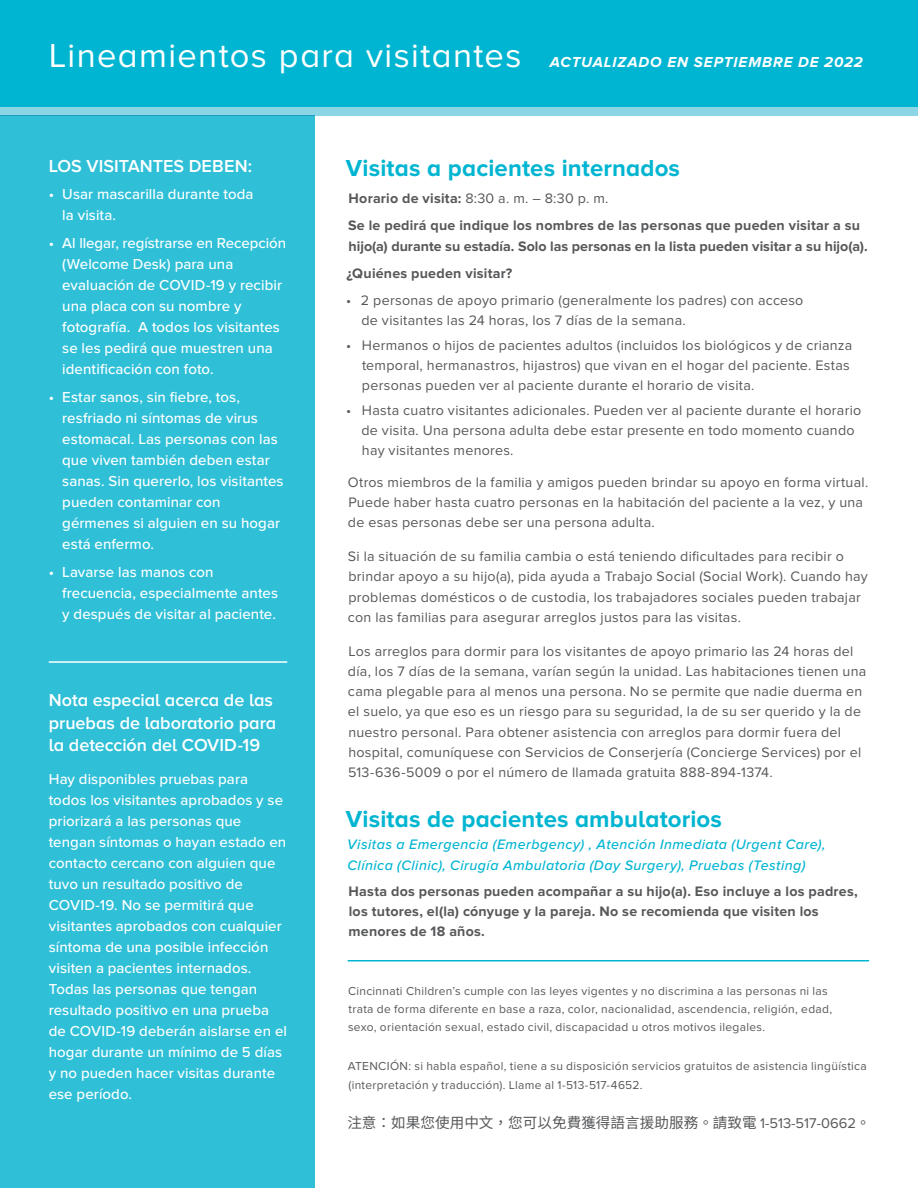
<style>
.page{position:relative;width:918px;height:1188px;background:#fff}
.page>*{position:absolute;margin:0;border:0;box-sizing:border-box;transform-origin:0 0}
.t1{font:700 24px "Proxima Nova A";letter-spacing:.005em;color:#00b5d1}
.es_sidebar_heads{font:600 18px/22.5px "Proxima Nova A";color:#fff}
.en_sidebar_text{font:500 15px/21px "Proxima Nova";letter-spacing:.005em;color:#fff}
.t2{font:italic 700 15px "Proxima Nova A";letter-spacing:.06em;color:#fff}
.t3{font:14.7px "Noto Sans CJ Ktc";color:#57585a}
.t4{font:14.25px/20.2px "Proxima Nova";letter-spacing:.02em;color:#57585a}
.t5{font:700 14.25px/27px "Proxima Nova";letter-spacing:.015em;color:#57585a}
.t6{font:italic 500 14.25px/21px "Proxima Nova";letter-spacing:.03em;color:#00b5d1}
.t7{font:12px/18px "Proxima Nova";letter-spacing:.025em;color:#57585a}
.s1{font-weight:400;font-style:normal;font-size:34.5px}
.s2{font-weight:400}
.s3{font-family:"Proxima Nova"}
</style>
<div class="page">
<div style="left:0;top:0;width:918px;height:107px;background:#00b5d1"></div>
<div style="left:0;top:107px;width:918px;height:9px;background:#8bd5e5"></div>
<div style="left:0;top:116px;width:314px;height:1072px;background:#2fc0d8"></div>
<hr style="left:49px;top:661px;width:238px;height:2px;background:#fff">
<hr style="left:348px;top:960px;width:521px;height:1px;background:#00b5d1">
<p class="t2" style="left:49px;top:54px;width:815px"><span class="s1">Lineamientos para visitantes</span> ACTUALIZADO EN SEPTIEMBRE DE 2022</p>
<p class="es_sidebar_heads" style="left:49px;top:155px;width:205px">LOS VISITANTES DEBEN:</p>
<p class="en_sidebar_text" style="left:62px;top:184px;width:193px;text-indent:-14px">• Usar mascarilla durante toda la visita.</p>
<p class="en_sidebar_text" style="left:62px;top:233px;width:225px;text-indent:-14px">• Al llegar, regístrarse en Recepción (Welcome Desk) para una evaluación de COVID-19 y recibir una placa con su nombre y fotografía. A todos los visitantes se les pedirá que muestren una identificación con foto.</p>
<p class="en_sidebar_text" style="left:62px;top:387px;width:223px;text-indent:-14px">• Estar sanos, sin fiebre, tos, resfriado ni síntomas de virus estomacal. Las personas con las que viven también deben estar sanas. Sin quererlo, los visitantes pueden contaminar con gérmenes si alguien en su hogar está enfermo.</p>
<p class="en_sidebar_text" style="left:62px;top:562px;width:217px;text-indent:-14px">• Lavarse las manos con frecuencia, especialmente antes y después de visitar al paciente.</p>
<p class="es_sidebar_heads" style="left:49px;top:690px;width:229px">Nota especial acerca de las pruebas de laboratorio para la detección del COVID-19</p>
<p class="en_sidebar_text" style="left:49px;top:769px;width:240px">Hay disponibles pruebas para todos los visitantes aprobados y se priorizará a las personas que tengan síntomas o hayan estado en contacto cercano con alguien que tuvo un resultado positivo de<br>COVID-19. No se permitirá que visitantes aprobados con cualquier síntoma de una posible infección visiten a pacientes internados.<br>Todas las personas que tengan resultado positivo en una prueba de COVID-19 deberán aislarse en el hogar durante un mínimo de 5 días y no pueden hacer visitas durante ese período.</p>
<h1 class="t1" style="left:346px;top:154px;width:336px">Visitas a pacientes internados</h1>
<p class="t5" style="left:348px;top:186px;width:513px">Horario de visita: <span class="s2">8:30 a. m. – 8:30 p. m.<br></span>Se le pedirá que indique los nombres de las personas que pueden visitar a su</p>
<p class="t5" style="left:347px;top:233px;width:523px">hijo(a) durante su estadía. Solo las personas en la lista pueden visitar a su hijo(a). ¿Quiénes pueden visitar?</p>
<p class="t4" style="left:361px;top:290px;width:443px;text-indent:-15px">• 2 personas de apoyo primario (generalmente los padres) con acceso de visitantes las 24 horas, los 7 días de la semana.</p>
<p class="t4" style="left:362px;top:335px;width:492px;text-indent:-16px">• Hermanos o hijos de pacientes adultos (incluidos los biológicos y de crianza temporal, hermanastros, hijastros) que vivan en el hogar del paciente. Estas personas pueden ver al paciente durante el horario de visita.</p>
<p class="t4" style="left:361px;top:400px;width:501px;text-indent:-15px">• Hasta cuatro visitantes adicionales. Pueden ver al paciente durante el horario de visita. Una persona adulta debe estar presente en todo momento cuando hay visitantes menores.</p>
<p class="t4" style="left:348px;top:472px;width:522px">Otros miembros de la familia y amigos pueden brindar su apoyo en forma virtual.<br>Puede haber hasta cuatro personas en la habitación del paciente a la vez, y una de esas personas debe ser una persona adulta.</p>
<p class="t4" style="left:348px;top:547px;width:521px">Si la situación de su familia cambia o está teniendo dificultades para recibir o brindar apoyo a su hijo(a), pida ayuda a Trabajo Social (Social Work). Cuando hay problemas domésticos o de custodia, los trabajadores sociales pueden trabajar con las familias para asegurar arreglos justos para las visitas.</p>
<p class="t4" style="left:348px;top:641px;width:520px">Los arreglos para dormir para los visitantes de apoyo primario las 24 horas del día, los 7 días de la semana, varían según la unidad. Las habitaciones tienen una cama plegable para al menos una persona. No se permite que nadie duerma en el suelo, ya que eso es un riesgo para su seguridad, la de su ser querido y la de nuestro personal. Para obtener asistencia con arreglos para dormir fuera del hospital, comuníquese con Servicios de Conserjería (Concierge Services) por el 513-636-5009 o por el número de llamada gratuita 888-894-1374.</p>
<h1 class="t1" style="left:346px;top:805px;width:378px">Visitas de pacientes ambulatorios</h1>
<p class="t6" style="left:347px;top:834px;width:480px">Visitas a Emergencia (Emerbgency) , Atención Inmediata (Urgent Care),<br>Clínica (Clinic), Cirugía Ambulatoria (Day Surgery), Pruebas (Testing)</p>
<p class="t5" style="left:349px;top:881px;width:511px;line-height:20.2px">Hasta dos personas pueden acompañar a su hijo(a). Eso incluye a los padres, los tutores, el(la) cónyuge y la pareja. No se recomienda que visiten los menores de 18 años.</p>
<p class="t7" style="left:348px;top:982px;width:486px">Cincinnati Children’s cumple con las leyes vigentes y no discrimina a las personas ni las trata de forma diferente en base a raza, color, nacionalidad, ascendencia, religión, edad, sexo, orientación sexual, estado civil, discapacidad u otros motivos ilegales.</p>
<p class="t7" style="left:348px;top:1057px;width:521px;line-height:19.5px">ATENCIÓN: si habla español, tiene a su disposición servicios gratuitos de asistencia lingüística (interpretación y traducción). Llame al 1‑513‑517‑4652.</p>
<p class="t3" style="left:347px;top:1115px;width:525px">注意：如果您使用中文，您可以免費獲得語言援助服務。請致電 <span class="s3">1‑513‑517‑0662</span>。</p>
</div>
